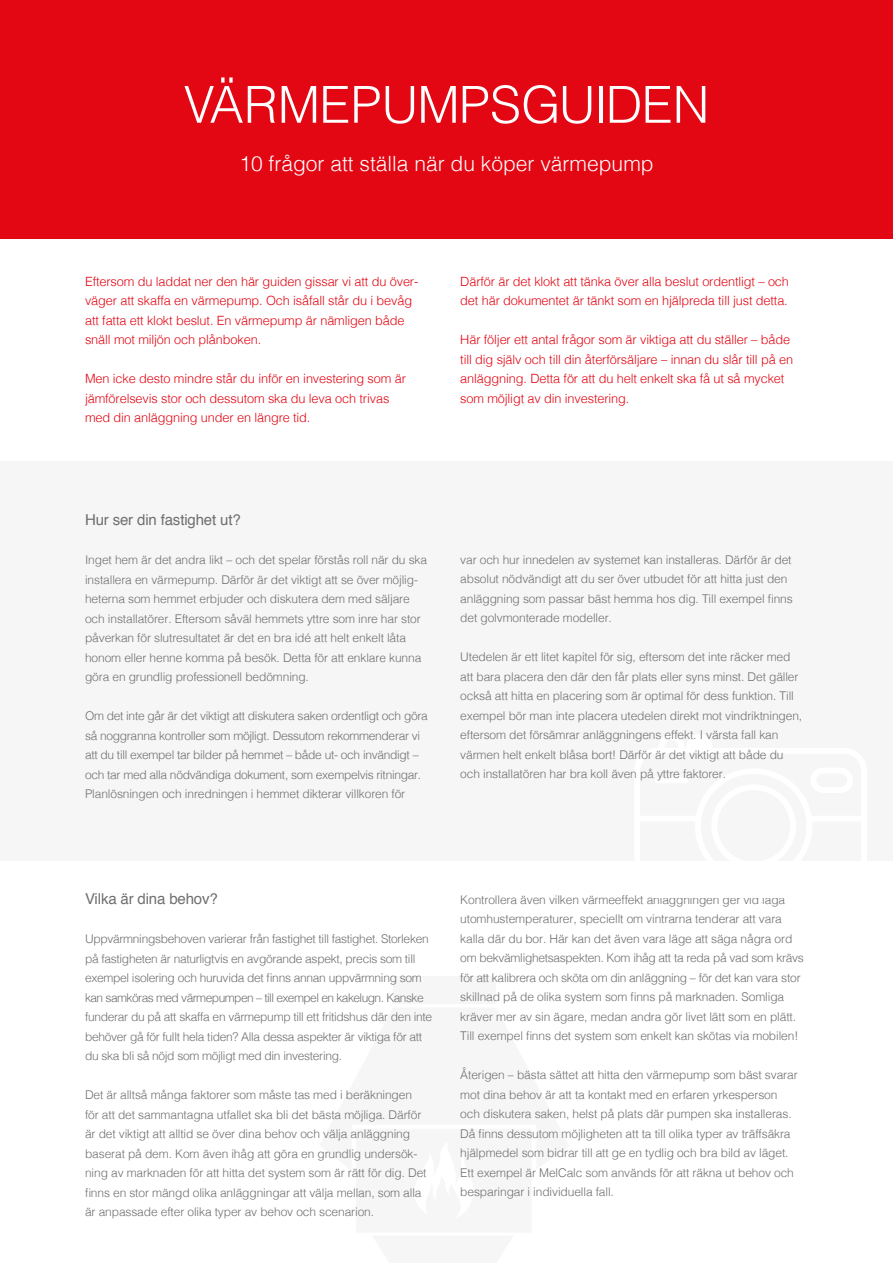
<style>
.page{position:relative;width:893px;height:1263px;background:#fff}
.page>*{position:absolute;margin:0;border:0;box-sizing:border-box;transform-origin:0 0}
.t1{font:300 51px "Helvetica";letter-spacing:-.02em;color:#fff}
.t2{font:300 21px "Helvetica";color:#fff}
.t3{font:15px "Helvetica";letter-spacing:-.01em;color:#706f6f}
.t4{font:300 12.75px/19.5px "Helvetica";letter-spacing:-.01em;color:#e30613}
.t5{font:300 12px/19.5px "Helvetica";letter-spacing:-.01em;color:#706f6f}
</style>
<div class="page">
<div style="left:0;top:462px;width:893px;height:399px;background:#f6f6f6"></div>
<div style="left:0;top:0;width:893px;height:238px;background:#e30613"></div>
<div style="left:393px;top:976px;width:103px;height:28px;background:#f6f6f6"></div>
<h1 class="t1" style="left:184px;top:61px;width:527px">VÄRMEPUMPSGUIDEN</h1>
<h2 class="t2" style="left:239px;top:146px;width:416px">10 frågor att ställa när du köper värmepump</h2>
<p class="t4" style="left:85px;top:270px;width:335px">Eftersom du laddat ner den här guiden gissar vi att du över&shy;väger att skaffa en värmepump. Och isåfall står du i bevåg att fatta ett klokt beslut. En värmepump är nämligen både snäll mot miljön och plånboken.</p>
<p class="t4" style="left:85px;top:368px;width:322px">Men icke desto mindre står du inför en investering som är jämförelsevis stor och dessutom ska du leva och trivas med din anläggning under en längre tid.</p>
<p class="t4" style="left:460px;top:270px;width:330px">Därför är det klokt att tänka över alla beslut ordentligt – och det här dokumentet är tänkt som en hjälpreda till just detta.</p>
<p class="t4" style="left:460px;top:329px;width:334px">Här följer ett antal frågor som är viktiga att du ställer – både till dig själv och till din återförsäljare – innan du slår till på en anläggning. Detta för att du helt enkelt ska få ut så mycket som möjligt av din investering.</p>
<p class="t3" style="left:85px;top:508px;width:157px">Hur ser din fastighet ut?</p>
<p class="t5" style="left:85px;top:549px;width:344px">Inget hem är det andra likt – och det spelar förstås roll när du ska installera en värmepump. Därför är det viktigt att se över möjlig&shy;heterna som hemmet erbjuder och diskutera dem med säljare och installatörer. Eftersom såväl hemmets yttre som inre har stor påverkan för slutresultatet är det en bra idé att helt enkelt låta honom eller henne komma på besök. Detta för att enklare kunna göra en grundlig professionell bedömning.</p>
<p class="t5" style="left:85px;top:705px;width:344px">Om det inte går är det viktigt att diskutera saken ordentligt och göra så noggranna kontroller som möjligt. Dessutom rekommenderar vi att du till exempel tar bilder på hemmet – både ut- och invändigt – och tar med alla nödvändiga dokument, som exempelvis ritningar.<br>Planlösningen och inredningen i hemmet dikterar villkoren för</p>
<p class="t5" style="left:460px;top:549px;width:334px">var och hur innedelen av systemet kan installeras. Därför är det absolut nödvändigt att du ser över utbudet för att hitta just den anläggning som passar bäst hemma hos dig. Till exempel finns det golvmonterade modeller.</p>
<p class="t5" style="left:460px;top:646px;width:343px">Utedelen är ett litet kapitel för sig, eftersom det inte räcker med att bara placera den där den får plats eller syns minst. Det gäller också att hitta en placering som är optimal för dess funktion. Till exempel bör man inte placera utedelen direkt mot vindriktningen, eftersom det försämrar anläggningens effekt. I värsta fall kan värmen helt enkelt blåsa bort! Därför är det viktigt att både du och installatören har bra koll även på yttre faktorer.</p>
<p class="t3" style="left:85px;top:887px;width:134px">Vilka är dina behov?</p>
<p class="t5" style="left:85px;top:928px;width:349px">Uppvärmningsbehoven varierar från fastighet till fastighet. Storleken på fastigheten är naturligtvis en avgörande aspekt, precis som till exempel isolering och huruvida det finns annan uppvärmning som kan samköras med värmepumpen – till exempel en kakelugn. Kanske funderar du på att skaffa en värmepump till ett fritidshus där den inte behöver gå för fullt hela tiden? Alla dessa aspekter är viktiga för att du ska bli så nöjd som möjligt med din investering.</p>
<p class="t5" style="left:85px;top:1084px;width:343px">Det är alltså många faktorer som måste tas med i beräkningen för att det sammantagna utfallet ska bli det bästa möjliga. Därför är det viktigt att alltid se över dina behov och välja anläggning baserat på dem. Kom även ihåg att göra en grundlig undersök&shy;ning av marknaden för att hitta det system som är rätt för dig. Det finns en stor mängd olika anläggningar att välja mellan, som alla är anpassade efter olika typer av behov och scenarion.</p>
<p class="t5" style="left:460px;top:889px;width:345px">Kontrollera även vilken värmeeffekt anläggningen ger vid låga utomhustemperaturer, speciellt om vintrarna tenderar att vara kalla där du bor. Här kan det även vara läge att säga några ord om bekvämlighetsaspekten. Kom ihåg att ta reda på vad som krävs för att kalibrera och sköta om din anläggning – för det kan vara stor skillnad på de olika system som finns på marknaden. Somliga kräver mer av sin ägare, medan andra gör livet lätt som en plätt.<br>Till exempel finns det system som enkelt kan skötas via mobilen!</p>
<p class="t5" style="left:460px;top:1064px;width:339px">Återigen – bästa sättet att hitta den värmepump som bäst svarar mot dina behov är att ta kontakt med en erfaren yrkesperson och diskutera saken, helst på plats där pumpen ska installeras.<br>Då finns dessutom möjligheten att ta till olika typer av träffsäkra hjälpmedel som bidrar till att ge en tydlig och bra bild av läget.<br>Ett exempel är MelCalc som används för att räkna ut behov och besparingar i individuella fall.</p>
</div>
